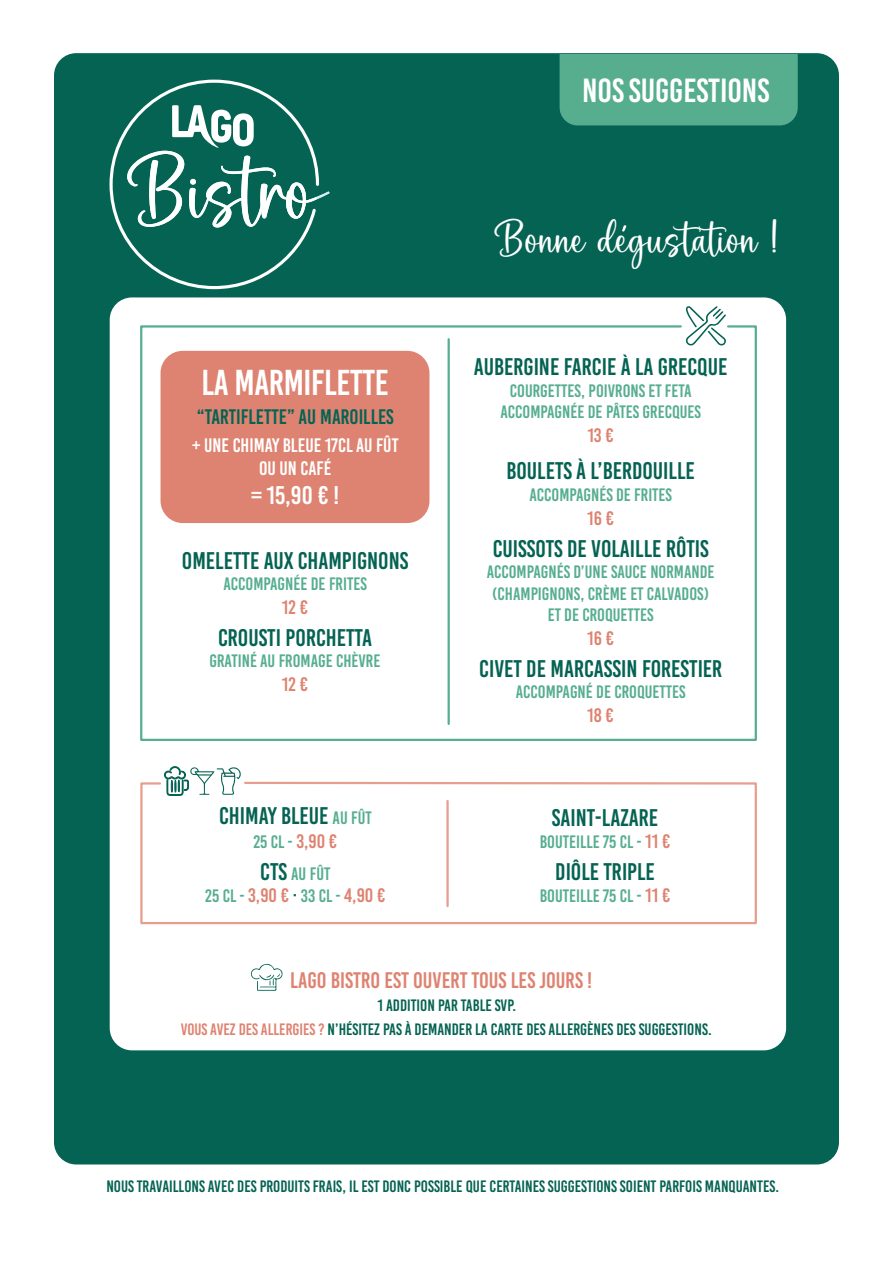
<style>
.page{position:relative;width:893px;height:1263px;background:#fff}
.page>*{position:absolute;margin:0;border:0;box-sizing:border-box;transform-origin:0 0}
.t1{font:48.3px "Wisteria";color:#fff}
.t2{font:36px "Bebas Kai";letter-spacing:-.01em;color:#fff}
.t3{font:33.45px "Bebas Kai";letter-spacing:-.005em;color:#fff}
.t4{font:25.5px "Bebas Kai";color:#fff}
.t5{font:24.15px "Bebas Kai";color:#056353}
.t6{font:22.5px "Bebas Kai";color:#de8371}
.t7{font:21px "Bebas Kai";color:#056353}
.t8{font:19.5px/23.5px "Bebas Kai";color:#fff;text-align:center}
.t9{font:19.5px "Bebas Kai";color:#de8371}
.t10{font:18px/21.6px "Bebas Kai";color:#56ae8f;text-align:center}
.t11{font:16.5px/23.4px "Bebas Kai";color:#056353;text-align:center}
.s1{font-size:18px;color:#56ae8f}
.s2{font-size:19.5px;color:#de8371}
.s3{font-size:24.15px;color:#056353}
.s4{font-size:19.5px;color:#056353}
.s5{color:#de8371}
</style>
<div class="page">
<div style="left:54px;top:53px;width:785px;height:1111px;background:#056353;border-radius:22px"></div>
<div style="left:110px;top:297px;width:676px;height:753px;background:#fff;border-radius:22px"></div>
<svg style="left:109px;top:79px;width:201px;height:211px"></svg>
<svg style="left:127px;top:105px;width:203px;height:123px"></svg>
<svg style="left:140px;top:325px;width:617px;height:416px"></svg>
<svg style="left:140px;top:781px;width:617px;height:144px"></svg>
<hr style="left:448px;top:339px;width:2px;height:385px;background:#56ae8f">
<svg style="left:685px;top:306px;width:41px;height:40px"></svg>
<svg style="left:622px;top:225px;width:4px;height:7px"></svg>
<div style="left:560px;top:54px;width:238px;height:71px;background:#56ae8f"></div>
<svg style="left:164px;top:766px;width:77px;height:30px"></svg>
<div style="left:161px;top:351px;width:268px;height:172px;background:#de8371;border-radius:22px"></div>
<hr style="left:446px;top:801px;width:3px;height:105px;background:#e69f8e">
<svg style="left:251px;top:963px;width:32px;height:28px"></svg>
<h3 class="t3" style="left:582px;top:72px;width:189px">NOS SUGGESTIONS</h3>
<h2 class="t2" style="left:202px;top:363px;width:189px">LA MARMIFLETTE</h2>
<p class="t7" style="left:197px;top:405px;width:198px">“TARTIFLETTE” AU MAROILLES</p>
<p class="t8" style="left:192px;top:433px;width:208px">+ UNE CHIMAY BLEUE 17CL AU FÛT<br>OU UN CAFÉ</p>
<h3 class="t4" style="left:251px;top:481px;width:90px">= 15,90 € !</h3>
<h3 class="t5" style="left:182px;top:547px;width:228px">OMELETTE AUX CHAMPIGNONS</h3>
<p class="t10" style="left:223px;top:573px;width:145px">ACCOMPAGNÉE DE FRITES</p>
<p class="t9" style="left:282px;top:597px;width:28px">12 €</p>
<h3 class="t5" style="left:218px;top:624px;width:156px">CROUSTI PORCHETTA</h3>
<p class="t10" style="left:209px;top:651px;width:172px">GRATINÉ AU FROMAGE CHÈVRE</p>
<p class="t9" style="left:282px;top:674px;width:28px">12 €</p>
<h3 class="t5" style="left:219px;top:803px;width:154px">CHIMAY BLEUE <span class="s1">AU FÛT</span></h3>
<p class="t10" style="left:253px;top:826px;width:85px;line-height:32px">25 CL - <span class="s2">3,90 €<br></span><span class="s3">CTS</span> AU FÛT</p>
<p class="t10" style="left:205px;top:885px;width:182px">25 CL - <span class="s2">3,90 €</span> <span class="s4">·</span> 33 CL - <span class="s2">4,90 €</span></p>
<h1 class="t1" style="left:492px;top:218px;width:288px">Bonne dégustation !</h1>
<h3 class="t5" style="left:474px;top:354px;width:255px">AUBERGINE FARCIE À LA GRECQUE</h3>
<p class="t10" style="left:500px;top:380px;width:202px">COURGETTES, POIVRONS ET FETA<br>ACCOMPAGNÉE DE PÂTES GRECQUES</p>
<p class="t9" style="left:587px;top:425px;width:28px">13 €</p>
<h3 class="t5" style="left:506px;top:458px;width:190px">BOULETS À L’BERDOUILLE</h3>
<p class="t10" style="left:529px;top:484px;width:144px">ACCOMPAGNÉS DE FRITES</p>
<p class="t9" style="left:587px;top:507px;width:28px">16 €</p>
<h3 class="t5" style="left:493px;top:535px;width:218px">CUISSOTS DE VOLAILLE RÔTIS</h3>
<p class="t10" style="left:487px;top:561px;width:229px">ACCOMPAGNÉS D’UNE SAUCE NORMANDE (CHAMPIGNONS, CRÈME ET CALVADOS)<br>ET DE CROQUETTES</p>
<p class="t9" style="left:587px;top:628px;width:28px">16 €</p>
<h3 class="t5" style="left:479px;top:655px;width:245px">CIVET DE MARCASSIN FORESTIER</h3>
<p class="t10" style="left:516px;top:681px;width:171px">ACCOMPAGNÉ DE CROQUETTES</p>
<p class="t9" style="left:587px;top:705px;width:28px">18 €</p>
<h3 class="t5" style="left:552px;top:805px;width:108px">SAINT-LAZARE</h3>
<p class="t10" style="left:540px;top:831px;width:132px">BOUTEILLE 75 CL - <span class="s2">11 €</span></p>
<h3 class="t5" style="left:555px;top:859px;width:101px">DIÔLE TRIPLE</h3>
<p class="t10" style="left:540px;top:885px;width:132px">BOUTEILLE 75 CL - <span class="s2">11 €</span></p>
<p class="t6" style="left:290px;top:968px;width:303px">LAGO BISTRO EST OUVERT TOUS LES JOURS !</p>
<p class="t11" style="left:181px;top:994px;width:533px">1 ADDITION PAR TABLE SVP.<br><span class="s5">VOUS AVEZ DES ALLERGIES ?</span> N’HÉSITEZ PAS À DEMANDER LA CARTE DES ALLERGÈNES DES SUGGESTIONS.</p>
<p class="t11" style="left:106px;top:1174px;width:674px">NOUS TRAVAILLONS AVEC DES PRODUITS FRAIS, IL EST DONC POSSIBLE QUE CERTAINES SUGGESTIONS SOIENT PARFOIS MANQUANTES.</p>
</div>
